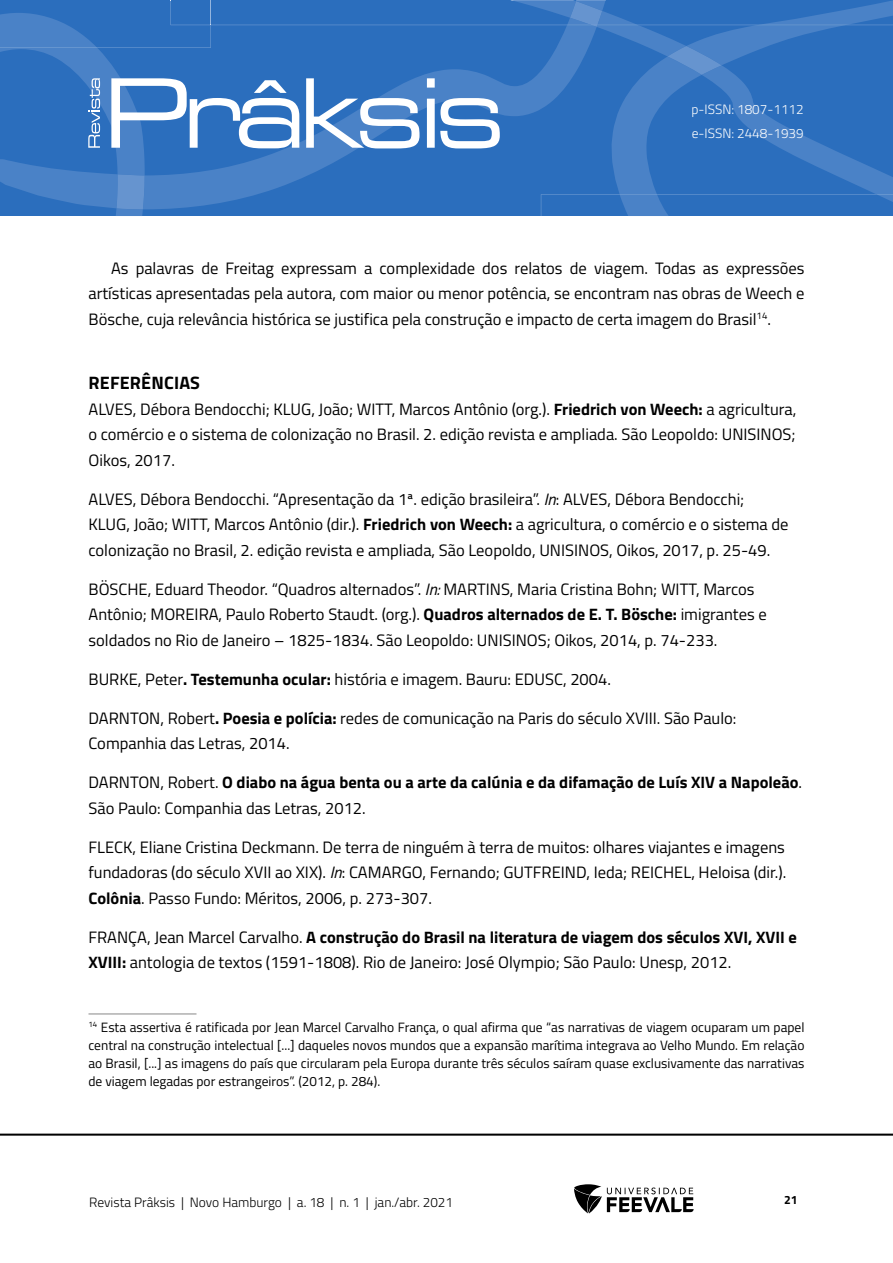
<style>
.page{position:relative;width:893px;height:1263px;background:#fff}
.page>*{position:absolute;margin:0;border:0;box-sizing:border-box;transform-origin:0 0}
.t1{font:700 18px "Titillium Web";letter-spacing:.01em;color:#000}
.t2{font:16.5px/25.5px "Titillium Web";color:#000}
.t3{font:700 16.5px/25.5px "Titillium Web";color:#000}
.t4{font:13.5px/18px "Titillium Web";color:#000;text-align:justify}
.t5{font:300 13.5px "Titillium Web";color:#000}
.t6{font:300 13.5px/24px "Titillium Web";color:#fff}
.t7{font:700 12px "Titillium Web";color:#000}
.s1{font-weight:700}
.s2{font-style:italic}
.s3{font-weight:400}
.s4{font-style:inherit}
</style>
<div class="page">
<hr style="left:0;top:1133px;width:893px;height:3px;background:#000">
<svg style="left:574px;top:1184px;width:120px;height:29px"></svg>
<svg style="left:0;top:0;width:893px;height:216px;background:#3c79c2"></svg>
<hr style="left:88px;top:1013px;width:108px;height:1px;background:#878787">
<p class="t6" style="left:691px;top:97px;width:114px">p-ISSN: 1807-1112 e-ISSN: 2448-1939</p>
<p class="t2" style="left:88px;top:254px;width:717px;text-align:justify;text-indent:23px">As palavras de Freitag expressam a complexidade dos relatos de viagem. Todas as expressões artísticas apresentadas pela autora, com maior ou menor potência, se encontram nas obras de Weech e Bösche, cuja relevância histórica se justifica pela construção e impacto de certa imagem do Brasil<sup>14</sup>.</p>
<p class="t1" style="left:89px;top:369px;width:113px">REFERÊNCIAS</p>
<p class="t2" style="left:88px;top:395px;width:709px;text-align:justify">ALVES, Débora Bendocchi; KLUG, João; WITT, Marcos Antônio (org.). <span class="s1">Friedrich von Weech:</span> a agricultura, o comércio e o sistema de colonização no Brasil. 2. edição revista e ampliada. São Leopoldo: UNISINOS; Oikos, 2017.</p>
<p class="t2" style="left:88px;top:485px;width:702px">ALVES, Débora Bendocchi. “Apresentação da 1ª. edição brasileira”. <span class="s2">In</span>: ALVES, Débora Bendocchi;<br>KLUG, João; WITT, Marcos Antônio (dir.). <span class="s1">Friedrich von Weech:</span> a agricultura, o comércio e o sistema de colonização no Brasil, 2. edição revista e ampliada, São Leopoldo, UNISINOS, Oikos, 2017, p. 25-49.</p>
<p class="t2" style="left:88px;top:575px;width:680px">BÖSCHE, Eduard Theodor. “Quadros alternados”. <span class="s2">In:</span> MARTINS, Maria Cristina Bohn; WITT, Marcos<br>Antônio; MOREIRA, Paulo Roberto Staudt. (org.). <span class="s1">Quadros alternados de E. T. Bösche:</span> imigrantes e soldados no Rio de Janeiro – 1825-1834. São Leopoldo: UNISINOS; Oikos, 2014, p. 74-233.</p>
<p class="t2" style="left:88px;top:665px;width:524px">BURKE, Peter<span class="s1">. Testemunha ocular:</span> história e imagem. Bauru: EDUSC, 2004.</p>
<p class="t2" style="left:88px;top:704px;width:649px">DARNTON, Robert<span class="s1">. Poesia e polícia:</span> redes de comunicação na Paris do século XVIII. São Paulo:<br>Companhia das Letras, 2014.</p>
<p class="t3" style="left:88px;top:769px;width:715px"><span class="s3">DARNTON, Robert.</span> O diabo na água benta ou a arte da calúnia e da difamação de Luís XIV a Napoleão<span class="s3">.<br>São Paulo: Companhia das Letras, 2012.</span></p>
<p class="t2" style="left:88px;top:833px;width:699px;text-align:justify"><span class="s4">FLECK</span>, Eliane Cristina Deckmann. De terra de ninguém à terra de muitos: olhares viajantes e imagens fundadoras (do século XVII ao XIX). <span class="s2">In</span>: CAMARGO, Fernando; GUTFREIND, Ieda; REICHEL, Heloisa (dir.).<br><span class="s1">Colônia</span>. Passo Fundo: Méritos, 2006, p. 273-307.</p>
<p class="t2" style="left:88px;top:923px;width:710px">FRANÇA, Jean Marcel Carvalho. <span class="s1">A construção do Brasil na literatura de viagem dos séculos XVI, XVII e<br>XVIII:</span> antologia de textos (1591-1808). Rio de Janeiro: José Olympio; São Paulo: Unesp, 2012.</p>
<p class="t4" style="left:88px;top:1017px;width:717px"><sup>14</sup> Esta assertiva é ratificada por Jean Marcel Carvalho França, o qual afirma que “as narrativas de viagem ocuparam um papel central na construção intelectual [...] daqueles novos mundos que a expansão marítima integrava ao Velho Mundo. Em relação ao Brasil, [...] as imagens do país que circularam pela Europa durante três séculos saíram quase exclusivamente das narrativas de viagem legadas por estrangeiros”. (2012, p. 284).</p>
<p class="t5" style="left:89px;top:1192px;width:365px">Revista Prâksis | Novo Hamburgo | a. 18 | n. 1 | jan./abr. 2021</p>
<p class="t7" style="left:784px;top:1190px;width:15px">21</p>
</div>
